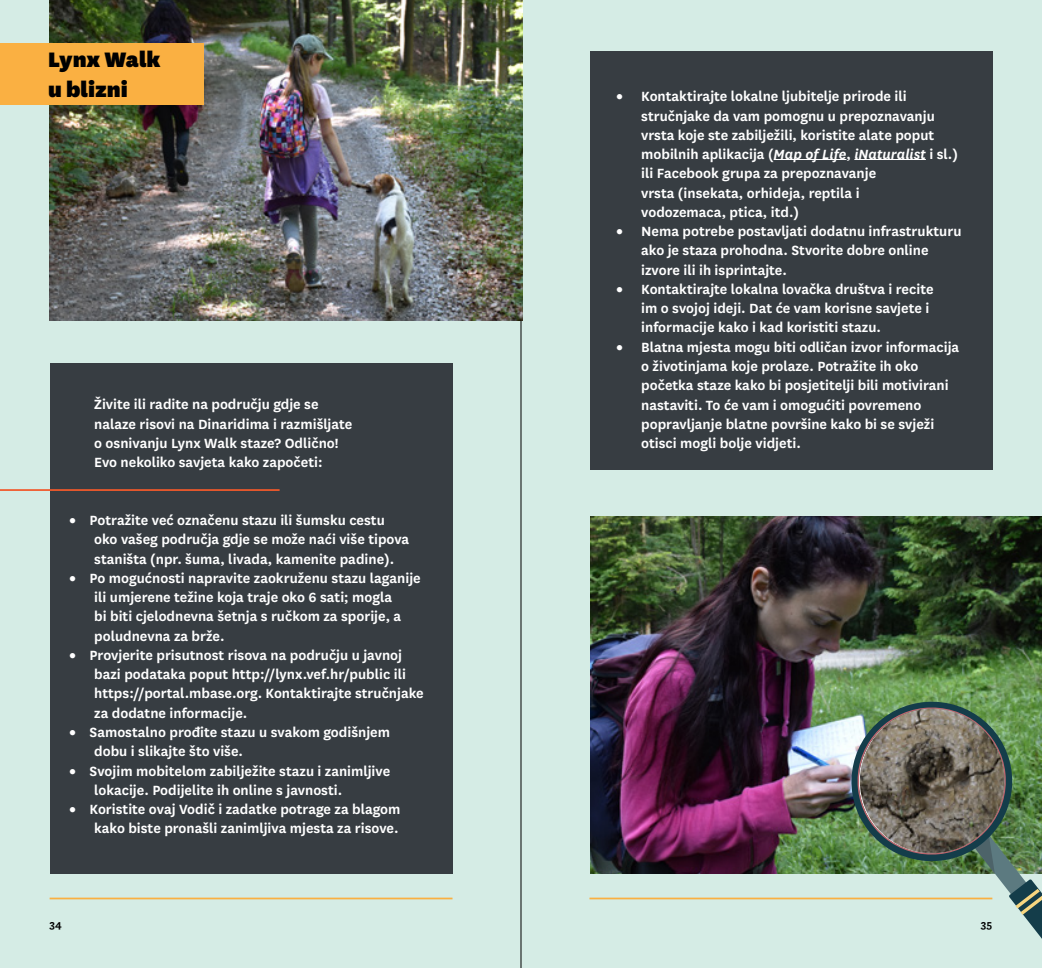
<style>
.page{position:relative;width:1042px;height:968px;background:#fff}
.page>*{position:absolute;margin:0;border:0;box-sizing:border-box;transform-origin:0 0}
.t1{font:900 24.5px/29.4px "National";color:#000}
.t2{font:600 15.58px/19.2px "National";color:#fff}
.t3{font:600 12.25px "National";color:#000}
.s1{font-weight:900}
.s2{font-style:italic}
</style>
<div class="page">
<div style="left:0;top:0;width:1042px;height:967px;background:#d5ece5"></div>
<hr style="left:50px;top:897px;width:402px;height:2px;background:#fab042">
<hr style="left:589px;top:897px;width:403px;height:2px;background:#fab042">
<hr style="left:521px;top:0;width:1px;height:967px;background:#000">
<img style="left:50px;top:0;width:473px;height:320px">
<div style="left:0;top:43px;width:203px;height:62px;background:#fab042"></div>
<div style="left:50px;top:363px;width:402px;height:510px;background:#373d42"></div>
<div style="left:590px;top:51px;width:403px;height:419px;background:#373d42"></div>
<hr style="left:773px;top:159px;width:73px;height:1px;background:#fff">
<hr style="left:854px;top:159px;width:72px;height:1px;background:#fff">
<hr style="left:0;top:489px;width:280px;height:2px;background:#f2592b">
<img style="left:590px;top:516px;width:452px;height:357px">
<img style="left:841px;top:691px;width:201px;height:248px">
<img style="left:860px;top:708px;width:144px;height:145px;border-radius:72px">
<h1 class="t1" style="left:48px;top:43px;width:114px">Lynx Walk u blizni</h1>
<p class="t2" style="left:94px;top:394px;width:260px">Živite ili radite na području gdje se nalaze risovi na Dinaridima i razmišljate o osnivanju Lynx Walk staze? Odlično!<br>Evo nekoliko savjeta kako započeti:</p>
<p class="t2" style="left:94px;top:509px;width:316px;text-indent:-25px"><span class="s1">•</span> Potražite već označenu stazu ili šumsku cestu oko vašeg područja gdje se može naći više tipova staništa (npr. šuma, livada, kamenite padine).</p>
<p class="t2" style="left:94px;top:567px;width:328px;text-indent:-25px"><span class="s1">•</span> Po mogućnosti napravite zaokruženu stazu laganije ili umjerene težine koja traje oko 6 sati; mogla<br>bi biti cjelodnevna šetnja s ručkom za sporije, a poludnevna za brže.</p>
<p class="t2" style="left:94px;top:644px;width:331px;text-indent:-25px"><span class="s1">•</span> Provjerite prisutnost risova na području u javnoj bazi podataka poput http://lynx.vef.hr/public ili https://portal.mbase.org. Kontaktirajte stručnjake za dodatne informacije.</p>
<p class="t2" style="left:94px;top:721px;width:297px;text-indent:-25px"><span class="s1">•</span> Samostalno prođite stazu u svakom godišnjem dobu i slikajte što više.</p>
<p class="t2" style="left:94px;top:760px;width:297px;text-indent:-25px"><span class="s1">•</span> Svojim mobitelom zabilježite stazu i zanimljive lokacije. Podijelite ih online s javnosti.</p>
<p class="t2" style="left:69px;top:798px;width:332px;text-align:right"><span class="s1">•</span> Koristite ovaj Vodič i zadatke potrage za blagom kako biste pronašli zanimljiva mjesta za risove.</p>
<p class="t2" style="left:641px;top:86px;width:318px;text-indent:-25px"><span class="s1">•</span> Kontaktirajte lokalne ljubitelje prirode ili stručnjake da vam pomognu u prepoznavanju vrsta koje ste zabilježili, koristite alate poput mobilnih aplikacija (<span class="s2">Map of Life</span>, <span class="s2">iNaturalist</span> i sl.) ili Facebook grupa za prepoznavanje<br>vrsta (insekata, orhideja, reptila i<br>vodozemaca, ptica, itd.)</p>
<p class="t2" style="left:641px;top:221px;width:322px;text-indent:-25px"><span class="s1">•</span> Nema potrebe postavljati dodatnu infrastrukturu ako je staza prohodna. Stvorite dobre online izvore ili ih isprintajte.</p>
<p class="t2" style="left:641px;top:278px;width:294px;text-indent:-25px"><span class="s1">•</span> Kontaktirajte lokalna lovačka društva i recite im o svojoj ideji. Dat će vam korisne savjete i informacije kako i kad koristiti stazu.</p>
<p class="t2" style="left:641px;top:336px;width:319px;text-indent:-25px"><span class="s1">•</span> Blatna mjesta mogu biti odličan izvor informacija o životinjama koje prolaze. Potražite ih oko početka staze kako bi posjetitelji bili motivirani nastaviti. To će vam i omogućiti povremeno popravljanje blatne površine kako bi se svježi otisci mogli bolje vidjeti.</p>
<p class="t3" style="left:50px;top:915px;width:14px">34</p>
<p class="t3" style="left:981px;top:915px;width:13px">35</p>
</div>
